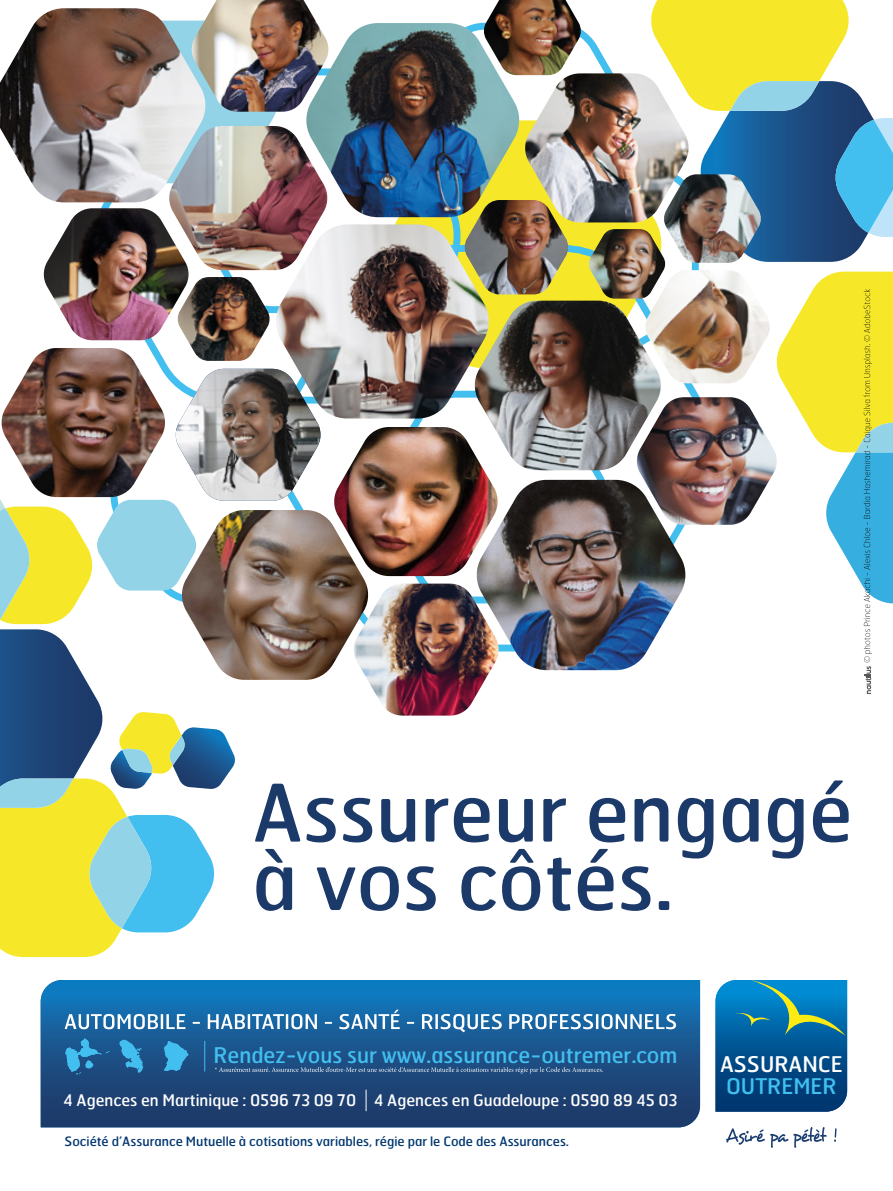
<style>
.page{position:relative;width:893px;height:1191px;background:#fff}
.page>*{position:absolute;margin:0;border:0;box-sizing:border-box;transform-origin:0 0}
.t1{font:21.6px "Hermes";color:#42bfef}
.t2{font:21.6px "Hermes";color:#fff}
.t3{font:21.6px "Hermes";color:#41c0f0}
.t4{font:16.05px "Hermes";color:#fff}
.t5{font:12.9px "Hermes";color:#003770}
</style>
<div class="page">
<svg style="left:715px;top:980px;width:132px;height:131px;background:#0e6396"></svg>
<svg style="left:726px;top:1127px;width:101px;height:20px"></svg>
<svg style="left:834px;top:1128px;width:2px;height:13px"></svg>
<svg style="left:41px;top:980px;width:659px;height:147px;background:#19548c"></svg>
<svg style="left:65px;top:1009px;width:611px;height:23px;background:#4d8aba"></svg>
<svg style="left:119px;top:1039px;width:24px;height:33px"></svg>
<svg style="left:66px;top:1038px;width:44px;height:37px;background:#2772a6"></svg>
<svg style="left:164px;top:1041px;width:25px;height:30px"></svg>
<hr style="left:204px;top:1040px;width:1px;height:31px;background:#42bfef">
<svg style="left:366px;top:1089px;width:1px;height:22px"></svg>
<svg style="left:215px;top:1067px;width:388px;height:6px;background:#436994"></svg>
<img style="left:0;top:0;width:893px;height:957px">
<h1 class="t1" style="left:213px;top:1040px;width:465px">Rendez-vous sur www.assurance-outremer.com</h1>
<p class="t4" style="left:63px;top:1089px;width:616px">4 Agences en Martinique : 0596 73 09 70 4 Agences en Guadeloupe : 0590 89 45 03</p>
<p class="t5" style="left:65px;top:1133px;width:506px">Société d’Assurance Mutuelle à cotisations variables, régie par le Code des Assurances.</p>
<h1 class="t2" style="left:720px;top:1050px;width:124px">ASSURANCE</h1>
<h1 class="t3" style="left:726px;top:1072px;width:112px">OUTREMER</h1>
</div>
